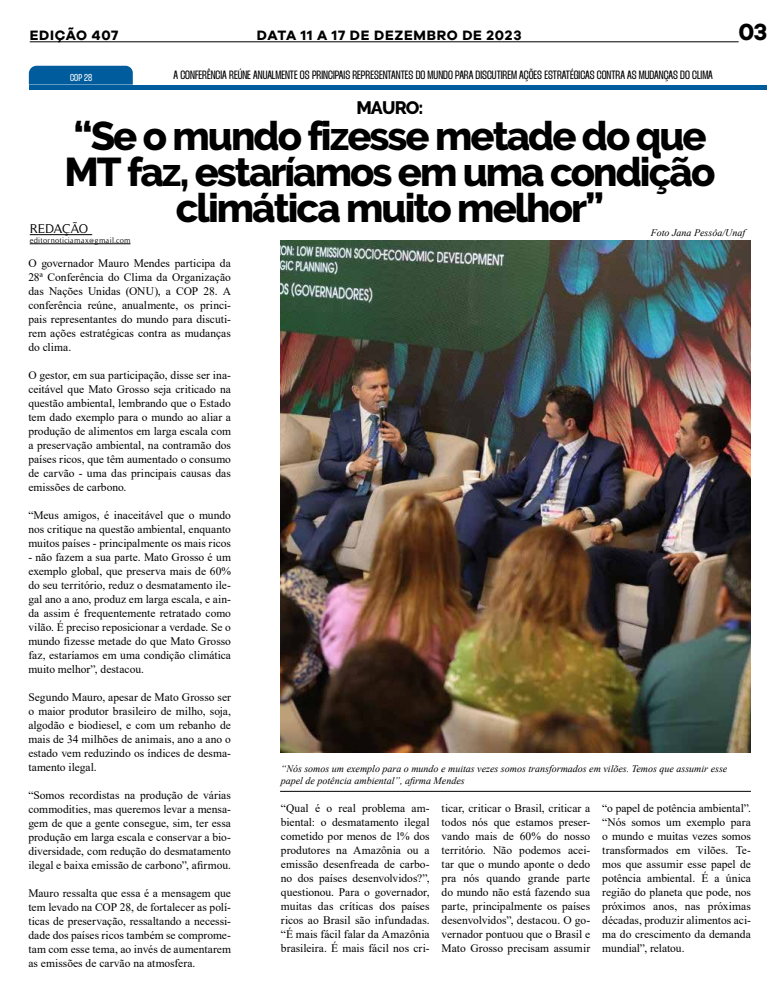
<style>
.page{position:relative;width:780px;height:993px;background:#fff}
.page>*{position:absolute;margin:0;border:0;box-sizing:border-box;transform-origin:0 0}
.t1{font:800 40px/36px "Raleway";letter-spacing:-.05em;color:#000;text-align:center}
.t2{font:700 24px "Galyon";color:#000}
.t3{font:800 18px "Raleway";letter-spacing:-.05em;color:#000}
.t4{font:700 14px "Galyon";letter-spacing:.05em;color:#000}
.t5{font:13px "Timeless";letter-spacing:-.03em;color:#000}
.t6{font:900 12px "Thunder";color:#000}
.t7{font:11.5px/14px "Times New Roman";color:#000;text-align:justify}
.t8{font:italic 10px/12px "Times New Roman";color:#000}
.t9{font:900 10px "Thunder";color:#fff}
.t10{font:8px "Timeless";letter-spacing:.025em;color:#000}
</style>
<div class="page">
<img style="left:281px;top:241px;width:469px;height:511px">
<svg style="left:29px;top:66px;width:104px;height:19px;background:#08619f"></svg>
<div style="left:29px;top:85px;width:737px;height:5px;background:#005c9c"></div>
<hr style="left:280px;top:790px;width:470px;height:1px;background:#000">
<hr style="left:30px;top:41px;width:708px;height:1px;background:#000">
<hr style="left:30px;top:234px;width:62px;height:1px;background:#000">
<hr style="left:30px;top:243px;width:100px;height:1px;background:#000">
<p class="t4" style="left:30px;top:26px;width:90px">EDIÇÃO 407</p>
<p class="t4" style="left:257px;top:26px;width:266px">DATA 11 A 17 DE DEZEMBRO DE 2023</p>
<h2 class="t2" style="left:738px;top:17px;width:30px">03</h2>
<p class="t9" style="left:70px;top:72px;width:24px">COP 28</p>
<p class="t6" style="left:173px;top:69px;width:541px">A CONFERÊNCIA REÚNE ANUALMENTE OS PRINCIPAIS REPRESENTANTES DO MUNDO PARA DISCUTIREM AÇÕES ESTRATÉGICAS CONTRA AS MUDANÇAS DO CLIMA</p>
<h3 class="t3" style="left:356px;top:97px;width:69px">MAURO:</h3>
<h1 class="t1" style="left:64px;top:118px;width:652px">“Se o mundo fizesse metade do que<br>MT faz, estaríamos em uma condição climática muito melhor”</h1>
<p class="t5" style="left:30px;top:222px;width:60px">REDAÇÃO</p>
<p class="t8" style="left:650px;top:226px;width:96px">Foto Jana Pessôa/Unaf</p>
<p class="t10" style="left:30px;top:236px;width:102px">editornoticiamax@gmail.com</p>
<p class="t7" style="left:28px;top:255px;width:204px">O governador Mauro Mendes participa da 28ª Conferência do Clima da Organização das Nações Unidas (ONU), a COP 28. A conferência reúne, anualmente, os princi&shy;pais representantes do mundo para discuti&shy;rem ações estratégicas contra as mudanças do clima.</p>
<p class="t7" style="left:28px;top:367px;width:204px">O gestor, em sua participação, disse ser ina&shy;ceitável que Mato Grosso seja criticado na questão ambiental, lembrando que o Estado tem dado exemplo para o mundo ao aliar a produção de alimentos em larga escala com a preservação ambiental, na contramão dos países ricos, que têm aumentado o consumo de carvão - uma das principais causas das emissões de carbono.</p>
<p class="t7" style="left:28px;top:507px;width:204px">“Meus amigos, é inaceitável que o mundo nos critique na questão ambiental, enquanto muitos países - principalmente os mais ricos</p>
<p class="t7" style="left:28px;top:549px;width:204px">- não fazem a sua parte. Mato Grosso é um exemplo global, que preserva mais de 60% do seu território, reduz o desmatamento ile&shy;gal ano a ano, produz em larga escala, e ain&shy;da assim é frequentemente retratado como vilão. É preciso reposicionar a verdade. Se o mundo fizesse metade do que Mato Grosso faz, estaríamos em uma condição climática muito melhor”, destacou.</p>
<p class="t7" style="left:28px;top:689px;width:204px">Segundo Mauro, apesar de Mato Grosso ser o maior produtor brasileiro de milho, soja, algodão e biodiesel, e com um rebanho de mais de 34 milhões de animais, ano a ano o estado vem reduzindo os índices de desma&shy;tamento ilegal.</p>
<p class="t7" style="left:28px;top:787px;width:204px">“Somos recordistas na produção de várias commodities, mas queremos levar a mensa&shy;gem de que a gente consegue, sim, ter essa produção em larga escala e conservar a bio&shy;diversidade, com redução do desmatamento ilegal e baixa emissão de carbono”, afirmou.</p>
<p class="t7" style="left:28px;top:885px;width:204px">Mauro ressalta que essa é a mensagem que tem levado na COP 28, de fortalecer as polí&shy;ticas de preservação, ressaltando a necessi&shy;dade dos países ricos também se comprome&shy;tam com esse tema, ao invés de aumentarem as emissões de carvão na atmosfera.</p>
<p class="t8" style="left:281px;top:761px;width:448px">“Nós somos um exemplo para o mundo e muitas vezes somos transformados em vilões. Temos que assumir esse papel de potência ambiental”, afirma Mendes</p>
<p class="t7" style="left:281px;top:800px;width:150px">“Qual é o real problema am&shy;biental: o desmatamento ilegal cometido por menos de 1% dos produtores na Amazônia ou a emissão desenfreada de carbo&shy;no dos países desenvolvidos?”, questionou. Para o governador, muitas das críticas dos países ricos ao Brasil são infundadas. “É mais fácil falar da Amazônia brasileira. É mais fácil nos cri-</p>
<p class="t7" style="left:441px;top:800px;width:150px">ticar, criticar o Brasil, criticar a todos nós que estamos preser&shy;vando mais de 60% do nosso território. Não podemos acei&shy;tar que o mundo aponte o dedo pra nós quando grande parte do mundo não está fazendo sua parte, principalmente os países desenvolvidos”, destacou. O go&shy;vernador pontuou que o Brasil e Mato Grosso precisam assumir</p>
<p class="t7" style="left:602px;top:800px;width:150px">“o papel de potência ambiental”. “Nós somos um exemplo para o mundo e muitas vezes somos transformados em vilões. Te&shy;mos que assumir esse papel de potência ambiental. É a única região do planeta que pode, nos próximos anos, nas próximas décadas, produzir alimentos aci&shy;ma do crescimento da demanda mundial”, relatou.</p>
</div>
